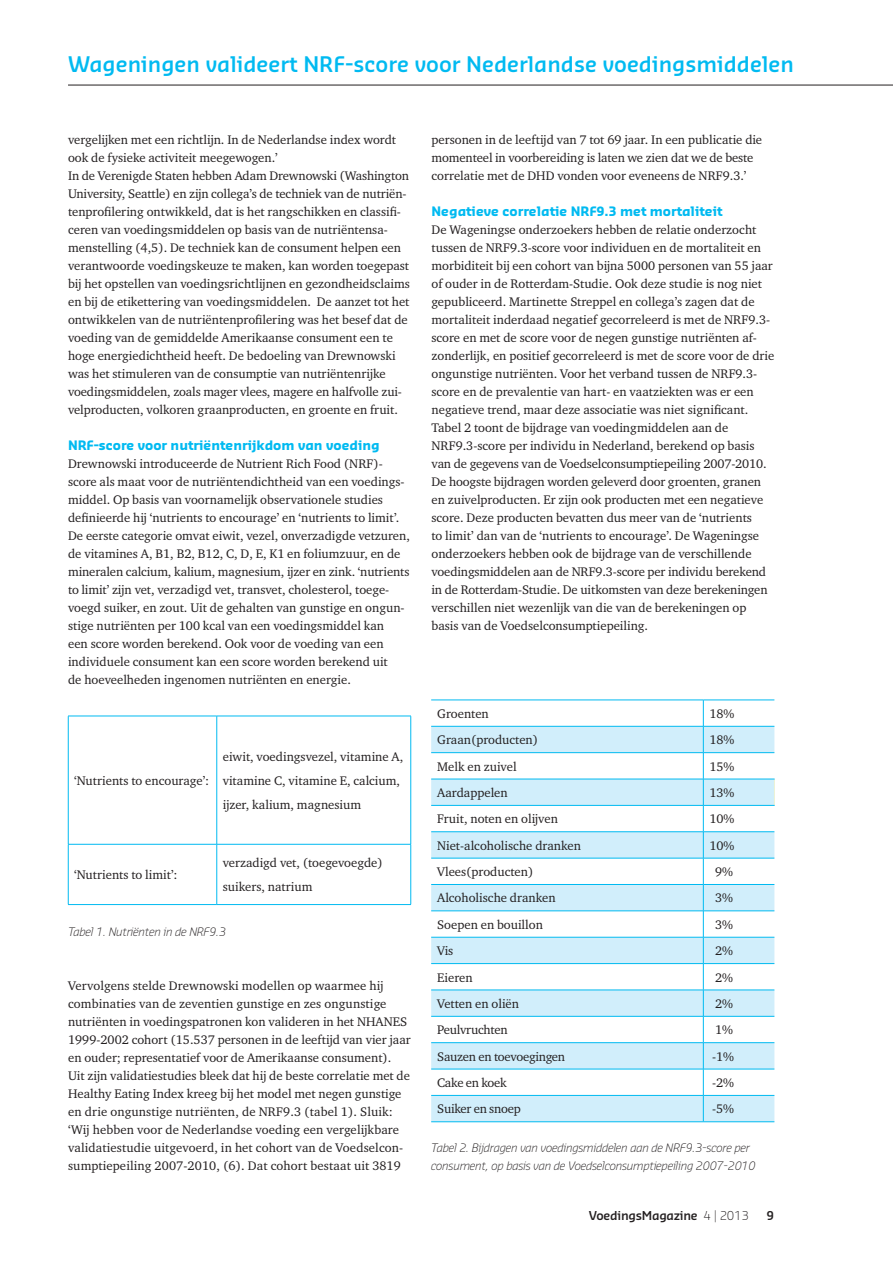
<style>
.page{position:relative;width:893px;height:1263px;background:#fff}
.page>*{position:absolute;margin:0;border:0;box-sizing:border-box;transform-origin:0 0}
.t1{font:600 21px "Sansa Std";color:#00baf1}
.t2{font:12.75px/18px "Charter ITC Std";color:#231f20}
.t3{font:700 12.75px "Sansa Std";color:#00baf1}
.t4{font:12.75px "Charter ITC Std";letter-spacing:-.02em;color:#231f20}
.t5{font:600 12px "Sansa Std";letter-spacing:-.02em;color:#231f20}
.t6{font:italic 300 11.4px/18px "Sansa Std";letter-spacing:-.02em;color:#231f20}
.s1{font-weight:300}
</style>
<div class="page">
<hr style="left:68px;top:85px;width:825px;height:1px;background:#231f20">
<svg style="left:431px;top:700px;width:344px;height:421px"></svg>
<hr style="left:431px;top:700px;width:272px;height:1px;background:#00baf1">
<hr style="left:431px;top:726px;width:272px;height:1px;background:#00baf1">
<hr style="left:431px;top:752px;width:272px;height:1px;background:#00baf1">
<hr style="left:431px;top:779px;width:272px;height:1px;background:#00baf1">
<hr style="left:431px;top:805px;width:272px;height:1px;background:#00baf1">
<hr style="left:431px;top:831px;width:272px;height:1px;background:#00baf1">
<hr style="left:431px;top:858px;width:272px;height:1px;background:#00baf1">
<hr style="left:431px;top:884px;width:272px;height:1px;background:#00baf1">
<hr style="left:431px;top:910px;width:272px;height:1px;background:#00baf1">
<hr style="left:431px;top:937px;width:272px;height:1px;background:#00baf1">
<hr style="left:431px;top:963px;width:272px;height:1px;background:#00baf1">
<hr style="left:431px;top:990px;width:272px;height:1px;background:#00baf1">
<hr style="left:431px;top:1016px;width:272px;height:1px;background:#00baf1">
<hr style="left:431px;top:1042px;width:272px;height:1px;background:#00baf1">
<hr style="left:431px;top:1069px;width:272px;height:1px;background:#00baf1">
<hr style="left:431px;top:1095px;width:272px;height:1px;background:#00baf1">
<hr style="left:431px;top:1121px;width:272px;height:1px;background:#00baf1">
<hr style="left:703px;top:700px;width:71px;height:1px;background:#00baf1">
<hr style="left:703px;top:726px;width:71px;height:1px;background:#00baf1">
<hr style="left:703px;top:752px;width:71px;height:1px;background:#00baf1">
<hr style="left:703px;top:779px;width:72px;height:1px;background:#00baf1">
<hr style="left:703px;top:805px;width:72px;height:1px;background:#00baf1">
<hr style="left:703px;top:831px;width:71px;height:1px;background:#00baf1">
<hr style="left:703px;top:858px;width:71px;height:1px;background:#00baf1">
<hr style="left:703px;top:884px;width:71px;height:1px;background:#00baf1">
<hr style="left:703px;top:910px;width:71px;height:1px;background:#00baf1">
<hr style="left:703px;top:937px;width:71px;height:1px;background:#00baf1">
<hr style="left:703px;top:963px;width:71px;height:1px;background:#00baf1">
<hr style="left:703px;top:990px;width:71px;height:1px;background:#00baf1">
<hr style="left:703px;top:1016px;width:71px;height:1px;background:#00baf1">
<hr style="left:703px;top:1042px;width:71px;height:1px;background:#00baf1">
<hr style="left:703px;top:1069px;width:71px;height:1px;background:#00baf1">
<hr style="left:703px;top:1095px;width:71px;height:1px;background:#00baf1">
<hr style="left:703px;top:1121px;width:71px;height:1px;background:#00baf1">
<hr style="left:68px;top:716px;width:149px;height:1px;background:#00baf1">
<hr style="left:217px;top:716px;width:194px;height:1px;background:#00baf1">
<hr style="left:68px;top:904px;width:149px;height:1px;background:#00baf1">
<hr style="left:217px;top:904px;width:194px;height:1px;background:#00baf1">
<hr style="left:217px;top:844px;width:194px;height:1px;background:#00baf1">
<hr style="left:68px;top:844px;width:149px;height:1px;background:#00baf1">
<hr style="left:217px;top:716px;width:1px;height:128px;background:#00baf1">
<hr style="left:217px;top:844px;width:1px;height:60px;background:#00baf1">
<hr style="left:68px;top:716px;width:1px;height:128px;background:#00baf1">
<hr style="left:410px;top:716px;width:1px;height:128px;background:#00baf1">
<hr style="left:68px;top:844px;width:1px;height:60px;background:#00baf1">
<hr style="left:410px;top:844px;width:1px;height:60px;background:#00baf1">
<h1 class="t1" style="left:68px;top:50px;width:727px">Wageningen valideert NRF-score voor Nederlandse voedingsmiddelen</h1>
<p class="t2" style="left:68px;top:130px;width:343px">vergelijken met een richtlijn. In de Nederlandse index wordt ook de fysieke activiteit meegewogen.’<br>In de Verenigde Staten hebben Adam Drewnowski (Washington University, Seattle) en zijn collega’s de techniek van de nutriën&shy;tenprofilering ontwikkeld, dat is het rangschikken en classifi&shy;ceren van voedingsmiddelen op basis van de nutriëntensa&shy;menstelling (4,5). De techniek kan de consument helpen een verantwoorde voedingskeuze te maken, kan worden toegepast bij het opstellen van voedingsrichtlijnen en gezondheidsclaims en bij de etikettering van voedingsmiddelen. De aanzet tot het ontwikkelen van de nutriëntenprofilering was het besef dat de voeding van de gemiddelde Amerikaanse consument een te hoge energiedichtheid heeft. De bedoeling van Drewnowski was het stimuleren van de consumptie van nutriëntenrijke voedingsmiddelen, zoals mager vlees, magere en halfvolle zui&shy;velproducten, volkoren graanproducten, en groente en fruit.</p>
<p class="t3" style="left:68px;top:437px;width:313px">NRF-score voor nutriëntenrijkdom van voeding</p>
<p class="t2" style="left:68px;top:454px;width:343px">Drewnowski introduceerde de Nutrient Rich Food (NRF)- score als maat voor de nutriëntendichtheid van een voedings&shy;middel. Op basis van voornamelijk observationele studies definieerde hij ‘nutrients to encourage’ en ‘nutrients to limit’.<br>De eerste categorie omvat eiwit, vezel, onverzadigde vetzuren, de vitamines A, B1, B2, B12, C, D, E, K1 en foliumzuur, en de mineralen calcium, kalium, magnesium, ijzer en zink. ‘nutrients to limit’ zijn vet, verzadigd vet, transvet, cholesterol, toege&shy;voegd suiker, en zout. Uit de gehalten van gunstige en ongun&shy;stige nutriënten per 100 kcal van een voedingsmiddel kan<br>een score worden berekend. Ook voor de voeding van een individuele consument kan een score worden berekend uit<br>de hoeveelheden ingenomen nutriënten en energie.</p>
<p class="t2" style="left:74px;top:771px;width:136px">‘Nutrients to encourage’:</p>
<p class="t2" style="left:223px;top:744px;width:182px;line-height:24px">eiwit, voedingsvezel, vitamine A, vitamine C, vitamine E, calcium, ijzer, kalium, magnesium</p>
<p class="t2" style="left:74px;top:865px;width:105px">‘Nutrients to limit’:</p>
<p class="t2" style="left:223px;top:850px;width:162px;line-height:24px">verzadigd vet, (toegevoegde) suikers, natrium</p>
<p class="t6" style="left:68px;top:922px;width:160px">Tabel 1. Nutriënten in de NRF9.3</p>
<p class="t2" style="left:68px;top:977px;width:344px">Vervolgens stelde Drewnowski modellen op waarmee hij combinaties van de zeventien gunstige en zes ongunstige nutriënten in voedingspatronen kon valideren in het NHANES 1999-2002 cohort (15.537 personen in de leeftijd van vier jaar en ouder; representatief voor de Amerikaanse consument).<br>Uit zijn validatiestudies bleek dat hij de beste correlatie met de Healthy Eating Index kreeg bij het model met negen gunstige en drie ongunstige nutriënten, de NRF9.3 (tabel 1). Sluik: ‘Wij hebben voor de Nederlandse voeding een vergelijkbare validatiestudie uitgevoerd, in het cohort van de Voedselcon&shy;sumptiepeiling 2007-2010, (6). Dat cohort bestaat uit 3819</p>
<p class="t2" style="left:431px;top:131px;width:332px">personen in de leeftijd van 7 tot 69 jaar. In een publicatie die momenteel in voorbereiding is laten we zien dat we de beste correlatie met de DHD vonden voor eveneens de NRF9.3.’</p>
<p class="t3" style="left:431px;top:203px;width:292px">Negatieve correlatie NRF9.3 met mortaliteit</p>
<p class="t2" style="left:431px;top:221px;width:344px">De Wageningse onderzoekers hebben de relatie onderzocht tussen de NRF9.3-score voor individuen en de mortaliteit en morbiditeit bij een cohort van bijna 5000 personen van 55 jaar of ouder in de Rotterdam-Studie. Ook deze studie is nog niet gepubliceerd. Martinette Streppel en collega’s zagen dat de mortaliteit inderdaad negatief gecorreleerd is met de NRF9.3- score en met de score voor de negen gunstige nutriënten af&shy;zonderlijk, en positief gecorreleerd is met de score voor de drie ongunstige nutriënten. Voor het verband tussen de NRF9.3- score en de prevalentie van hart- en vaatziekten was er een negatieve trend, maar deze associatie was niet significant.<br>Tabel 2 toont de bijdrage van voedingmiddelen aan de NRF9.3-score per individu in Nederland, berekend op basis van de gegevens van de Voedselconsumptiepeiling 2007-2010.<br>De hoogste bijdragen worden geleverd door groenten, granen en zuivelproducten. Er zijn ook producten met een negatieve score. Deze producten bevatten dus meer van de ‘nutrients<br>to limit’ dan van de ‘nutrients to encourage’. De Wageningse onderzoekers hebben ook de bijdrage van de verschillende voedingsmiddelen aan de NRF9.3-score per individu berekend in de Rotterdam-Studie. De uitkomsten van deze berekeningen verschillen niet wezenlijk van die van de berekeningen op basis van de Voedselconsumptiepeiling.</p>
<p class="t2" style="left:437px;top:704px;width:53px">Groenten</p>
<p class="t2" style="left:709px;top:704px;width:27px">18%</p>
<p class="t2" style="left:437px;top:731px;width:102px">Graan(producten)</p>
<p class="t2" style="left:709px;top:731px;width:27px">18%</p>
<p class="t2" style="left:437px;top:757px;width:81px">Melk en zuivel</p>
<p class="t2" style="left:709px;top:757px;width:27px">15%</p>
<p class="t2" style="left:437px;top:783px;width:72px">Aardappelen</p>
<p class="t2" style="left:709px;top:783px;width:27px">13%</p>
<p class="t2" style="left:437px;top:810px;width:122px">Fruit, noten en olijven</p>
<p class="t2" style="left:709px;top:810px;width:27px">10%</p>
<p class="t2" style="left:437px;top:836px;width:145px">Niet-alcoholische dranken</p>
<p class="t2" style="left:709px;top:836px;width:27px">10%</p>
<p class="t2" style="left:437px;top:862px;width:98px">Vlees(producten)</p>
<p class="t2" style="left:715px;top:862px;width:19px">9%</p>
<p class="t2" style="left:437px;top:889px;width:120px">Alcoholische dranken</p>
<p class="t2" style="left:715px;top:889px;width:19px">3%</p>
<p class="t2" style="left:437px;top:915px;width:107px">Soepen en bouillon</p>
<p class="t2" style="left:715px;top:915px;width:19px">3%</p>
<p class="t2" style="left:437px;top:941px;width:18px">Vis</p>
<p class="t2" style="left:715px;top:941px;width:19px">2%</p>
<p class="t2" style="left:437px;top:968px;width:37px">Eieren</p>
<p class="t2" style="left:715px;top:968px;width:19px">2%</p>
<p class="t2" style="left:437px;top:994px;width:83px">Vetten en oliën</p>
<p class="t2" style="left:715px;top:994px;width:19px">2%</p>
<p class="t4" style="left:437px;top:1022px;width:72px">Peulvruchten</p>
<p class="t2" style="left:715px;top:1021px;width:19px">1%</p>
<p class="t4" style="left:437px;top:1048px;width:129px">Sauzen en toevoegingen</p>
<p class="t2" style="left:712px;top:1047px;width:24px">-1%</p>
<p class="t4" style="left:437px;top:1075px;width:71px">Cake en koek</p>
<p class="t2" style="left:712px;top:1073px;width:24px">-2%</p>
<p class="t4" style="left:437px;top:1101px;width:85px">Suiker en snoep</p>
<p class="t2" style="left:712px;top:1100px;width:24px">-5%</p>
<p class="t6" style="left:431px;top:1138px;width:326px">Tabel 2. Bijdragen van voedingsmiddelen aan de NRF9.3-score per consument, op basis van de Voedselconsumptiepeiling 2007-2010</p>
<p class="t5" style="left:589px;top:1207px;width:162px">VoedingsMagazine <span class="s1">4 | 2013</span></p>
<p class="t5" style="left:766px;top:1207px;width:9px">9</p>
</div>
